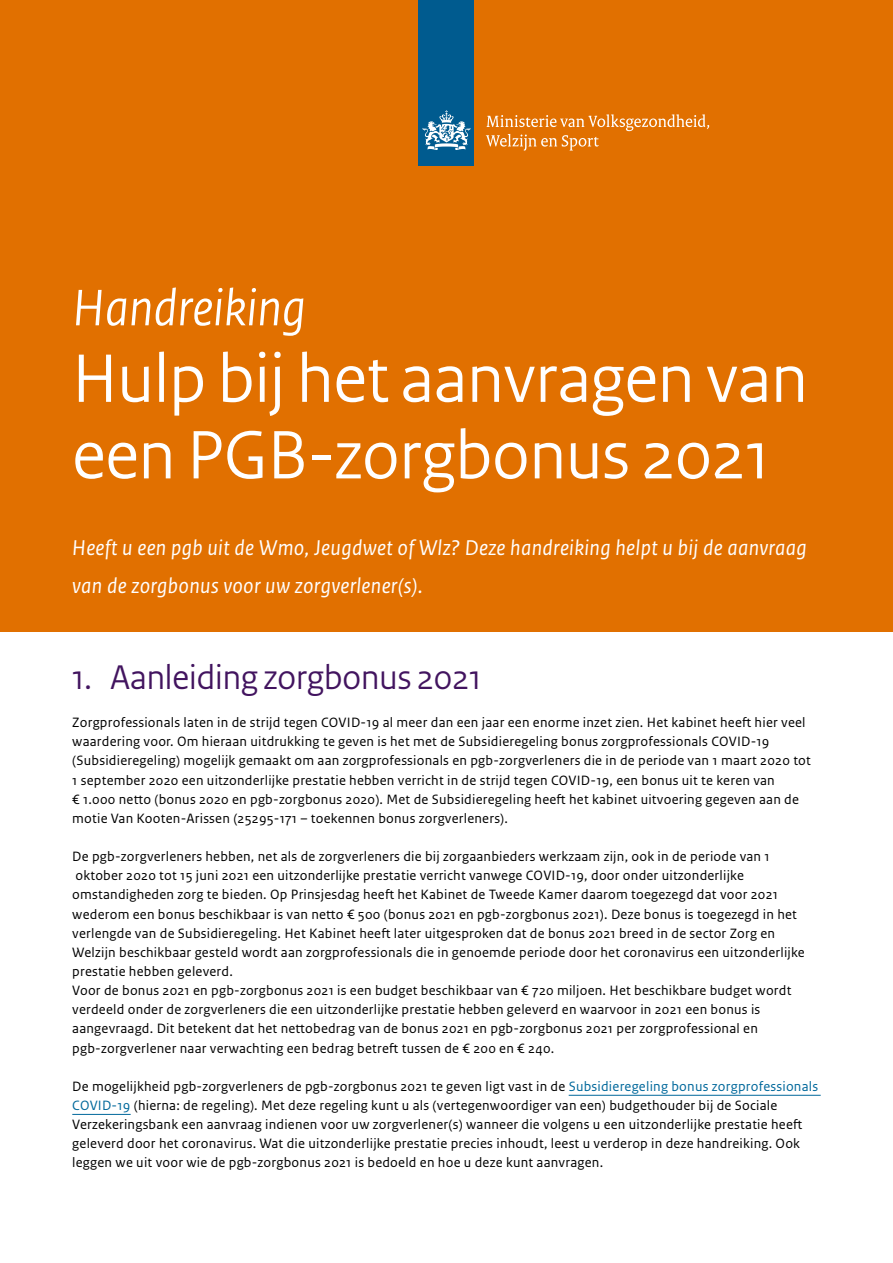
<style>
.page{position:relative;width:893px;height:1263px;background:#fff}
.page>*{position:absolute;margin:0;border:0;box-sizing:border-box;transform-origin:0 0}
.Titel{font:72px/76.5px "Rijksoverheid Sans Heading";color:#fff}
.Subtitel{font:italic 54px "Rijksoverheid Sans Heading";color:#fff}
.Kop_1_genummerd{font:36px "Rijksoverheid Sans Heading";color:#42145f}
.Inleiding{font:italic 22.5px/38.2px "Rijksoverheid Sans Text";letter-spacing:.015em;color:#fff}
.Plat{font:14.25px/19.2px "Rijksoverheid Sans Text";letter-spacing:.015em;color:#000}
.s1{color:#01689b}
</style>
<div class="page">
<div style="left:0;top:0;width:893px;height:631px;background:#e17000"></div>
<hr style="left:0;top:631px;width:1px;height:632px;background:#e17000">
<div style="left:419px;top:0;width:55px;height:166px;background:#005b8f"></div>
<svg style="left:423px;top:110px;width:47px;height:40px"></svg>
<svg style="left:486px;top:114px;width:223px;height:37px"></svg>
<hr style="left:569px;top:1095px;width:252px;height:1px;background:#01689b">
<hr style="left:72px;top:1114px;width:59px;height:1px;background:#01689b">
<p class="Subtitel" style="left:72px;top:277px;width:235px">Handreiking</p>
<p class="Titel" style="left:72px;top:341px;width:737px">Hulp bij het aanvragen van een PGB-zorgbonus 2021</p>
<p class="Inleiding" style="left:72px;top:529px;width:736px">Heeft u een pgb uit de Wmo, Jeugdwet of Wlz? Deze handreiking helpt u bij de aanvraag van de zorgbonus voor uw zorgverlener(s).</p>
<h1 class="Kop_1_genummerd" style="left:72px;top:656px;width:410px">1. Aanleiding zorgbonus 2021</h1>
<p class="Plat" style="left:72px;top:713px;width:740px">Zorgprofessionals laten in de strijd tegen COVID-19 al meer dan een jaar een enorme inzet zien. Het kabinet heeft hier veel waardering voor. Om hieraan uitdrukking te geven is het met de Subsidieregeling bonus zorgprofessionals COVID-19 (Subsidieregeling) mogelijk gemaakt om aan zorgprofessionals en pgb-zorgverleners die in de periode van 1 maart 2020 tot</p>
<p class="Plat" style="left:72px;top:770px;width:704px">1 september 2020 een uitzonderlijke prestatie hebben verricht in de strijd tegen COVID-19, een bonus uit te keren van</p>
<p class="Plat" style="left:72px;top:790px;width:728px">€ 1.000 netto (bonus 2020 en pgb-zorgbonus 2020). Met de Subsidieregeling heeft het kabinet uitvoering gegeven aan de motie Van Kooten-Arissen (25295-171 – toekennen bonus zorgverleners).</p>
<p class="Plat" style="left:72px;top:847px;width:699px">De pgb-zorgverleners hebben, net als de zorgverleners die bij zorgaanbieders werkzaam zijn, ook in de periode van 1</p>
<p class="Plat" style="left:75px;top:866px;width:670px">oktober 2020 tot 15 juni 2021 een uitzonderlijke prestatie verricht vanwege COVID-19, door onder uitzonderlijke</p>
<p class="Plat" style="left:72px;top:885px;width:734px">omstandigheden zorg te bieden. Op Prinsjesdag heeft het Kabinet de Tweede Kamer daarom toegezegd dat voor 2021 wederom een bonus beschikbaar is van netto € 500 (bonus 2021 en pgb-zorgbonus 2021). Deze bonus is toegezegd in het verlengde van de Subsidieregeling. Het Kabinet heeft later uitgesproken dat de bonus 2021 breed in de sector Zorg en Welzijn beschikbaar gesteld wordt aan zorgprofessionals die in genoemde periode door het coronavirus een uitzonderlijke prestatie hebben geleverd.</p>
<p class="Plat" style="left:72px;top:981px;width:721px">Voor de bonus 2021 en pgb-zorgbonus 2021 is een budget beschikbaar van € 720 miljoen. Het beschikbare budget wordt verdeeld onder de zorgverleners die een uitzonderlijke prestatie hebben geleverd en waarvoor in 2021 een bonus is</p>
<p class="Plat" style="left:72px;top:1019px;width:687px">aangevraagd. Dit betekent dat het nettobedrag van de bonus 2021 en pgb-zorgbonus 2021 per zorgprofessional en</p>
<p class="Plat" style="left:72px;top:1038px;width:483px">pgb-zorgverlener naar verwachting een bedrag betreft tussen de € 200 en € 240.</p>
<p class="Plat" style="left:72px;top:1077px;width:747px">De mogelijkheid pgb-zorgverleners de pgb-zorgbonus 2021 te geven ligt vast in de <span class="s1">Subsidieregeling bonus zorgprofessionals COVID-19</span> (hierna: de regeling). Met deze regeling kunt u als (vertegenwoordiger van een) budgethouder bij de Sociale Verzekeringsbank een aanvraag indienen voor uw zorgverlener(s) wanneer die volgens u een uitzonderlijke prestatie heeft geleverd door het coronavirus. Wat die uitzonderlijke prestatie precies inhoudt, leest u verderop in deze handreiking. Ook leggen we uit voor wie de pgb-zorgbonus 2021 is bedoeld en hoe u deze kunt aanvragen.</p>
</div>
